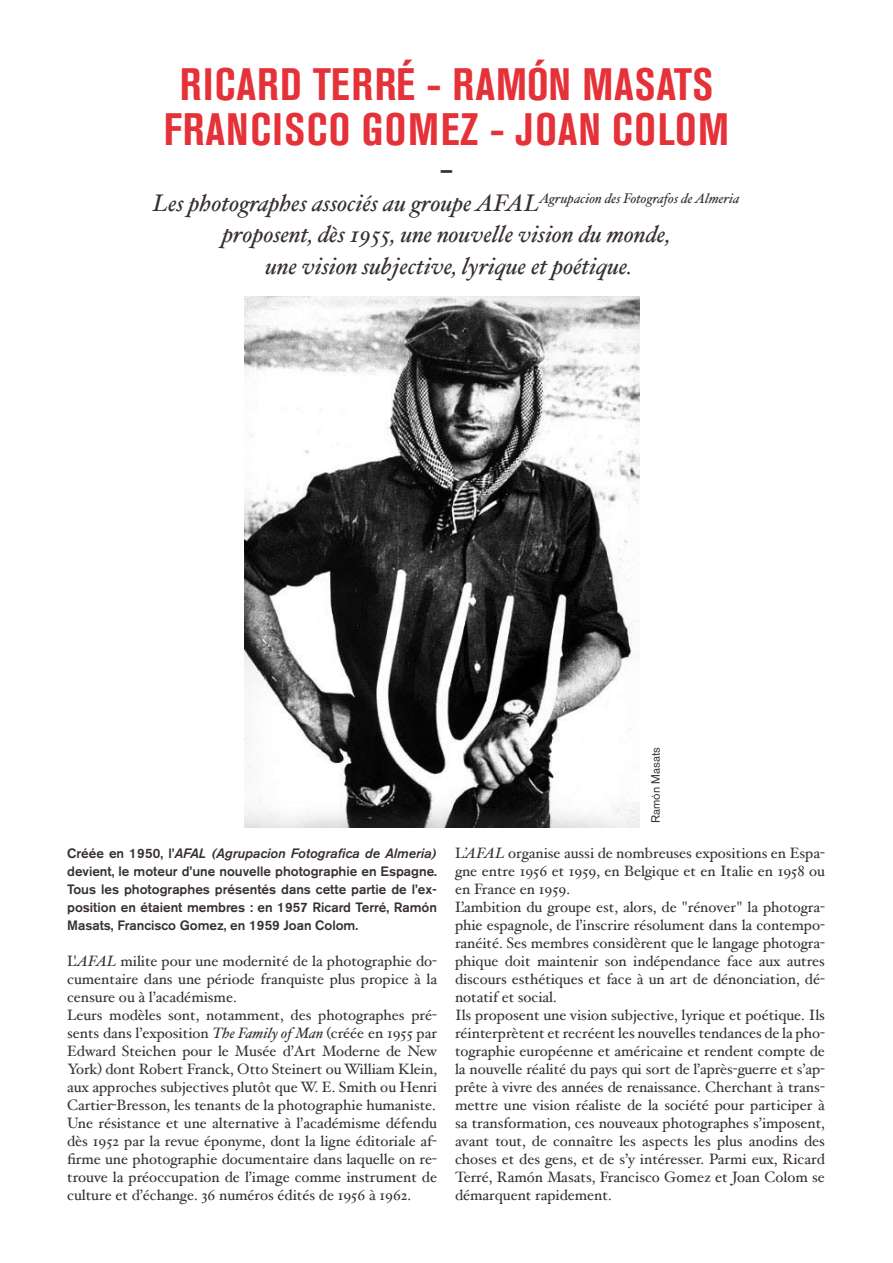
<style>
.page{position:relative;width:893px;height:1263px;background:#fff}
.page>*{position:absolute;margin:0;border:0;box-sizing:border-box;transform-origin:0 0}
.t1{font:700 condensed 45px/45px "Akzidenz Grotesk BE";letter-spacing:.02em;color:#e53138;text-align:center}
.t2{font:italic 24px/31.5px "Hoefler Text";color:#37302e;text-align:center}
.t3{font:500 24px "Akzidenz Grotesk BE";color:#37302e}
.t4{font:15px/18px "Hoefler Text";color:#37302e}
.t5{font:500 13.5px/18px "Akzidenz Grotesk BE";color:#37302e;text-align:justify}
.t6{font:12px "Akzidenz Grotesk BE";color:#37302e}
.s1{font-style:italic}
</style>
<div class="page">
<img style="left:245px;top:296px;width:395px;height:531px">
<h1 class="t1" style="left:164px;top:62px;width:551px">RICARD TERRÉ - RAMÓN MASATS<br>FRANCISCO GOM EZ - JOAN COLOM</h1>
<h2 class="t3" style="left:440px;top:156px;width:15px">–</h2>
<h2 class="t2" style="left:153px;top:187px;width:588px">Les photographes associés au groupe AFAL<sup>Agrupacion</sup> <sup>des</sup> <sup>Fotografos</sup> <sup>de</sup> <sup>Almeria </sup>proposent, dès 1955, une nouvelle vision du monde,<br>une vision subjective, lyrique et poétique.</h2>
<p class="t5" style="left:67px;top:844px;width:371px">Créée en 1950, l’<span class="s1">AFAL (Agrupacion Fotografica de Almeria) </span>devient, le moteur d’une nouvelle photographie en Espagne.<br>Tous les photographes présentés dans cette partie de l’ex&shy;position en étaient membres : en 1957 Ricard Terré, Ramón Masats, Francisco Gomez, en 1959 Joan Colom.</p>
<p class="t4" style="left:67px;top:952px;width:371px">L'<span class="s1">AFAL</span> milite pour une modernité de la photographie do&shy;cumentaire dans une période franquiste plus propice à la censure ou à l’académisme.<br>Leurs modèles sont, notamment, des photographes pré&shy;sents dans l’exposition <span class="s1">The Family of Man</span> (créée en 1955 par Edward Steichen pour le Musée d’Art Moderne de New York) dont Robert Franck, Otto Steinert ou William Klein, aux approches subjectives plutôt que W. E. Smith ou Henri Cartier-Bresson, les tenants de la photographie humaniste.<br>Une résistance et une alternative à l’académisme défendu dès 1952 par la revue éponyme, dont la ligne éditoriale af&shy;firme une photographie documentaire dans laquelle on re&shy;trouve la préoccupation de l’image comme instrument de culture et d’échange. 36 numéros édités de 1956 à 1962.</p>
<p class="t6" style="left:649px;top:823px;width:78px;rotate:-90deg">Ramón Masats</p>
<p class="t4" style="left:455px;top:844px;width:371px">L<span class="s1">’AFAL</span> organise aussi de nombreuses expositions en Espa&shy;gne entre 1956 et 1959, en Belgique et en Italie en 1958 ou en France en 1959.<br>L’ambition du groupe est, alors, de "rénover" la photogra&shy;phie espagnole, de l’inscrire résolument dans la contempo&shy;ranéité. Ses membres considèrent que le langage photogra&shy;phique doit maintenir son indépendance face aux autres discours esthétiques et face à un art de dénonciation, dé&shy;notatif et social.<br>Ils proposent une vision subjective, lyrique et poétique. Ils réinterprètent et recréent les nouvelles tendances de la pho&shy;tographie européenne et américaine et rendent compte de la nouvelle réalité du pays qui sort de l’après-guerre et s’ap&shy;prête à vivre des années de renaissance. Cherchant à trans&shy;mettre une vision réaliste de la société pour participer à sa transformation, ces nouveaux photographes s’imposent, avant tout, de connaître les aspects les plus anodins des choses et des gens, et de s’y intéresser. Parmi eux, Ricard Terré, Ramón Masats, Francisco Gomez et Joan Colom se démarquent rapidement.</p>
</div>
